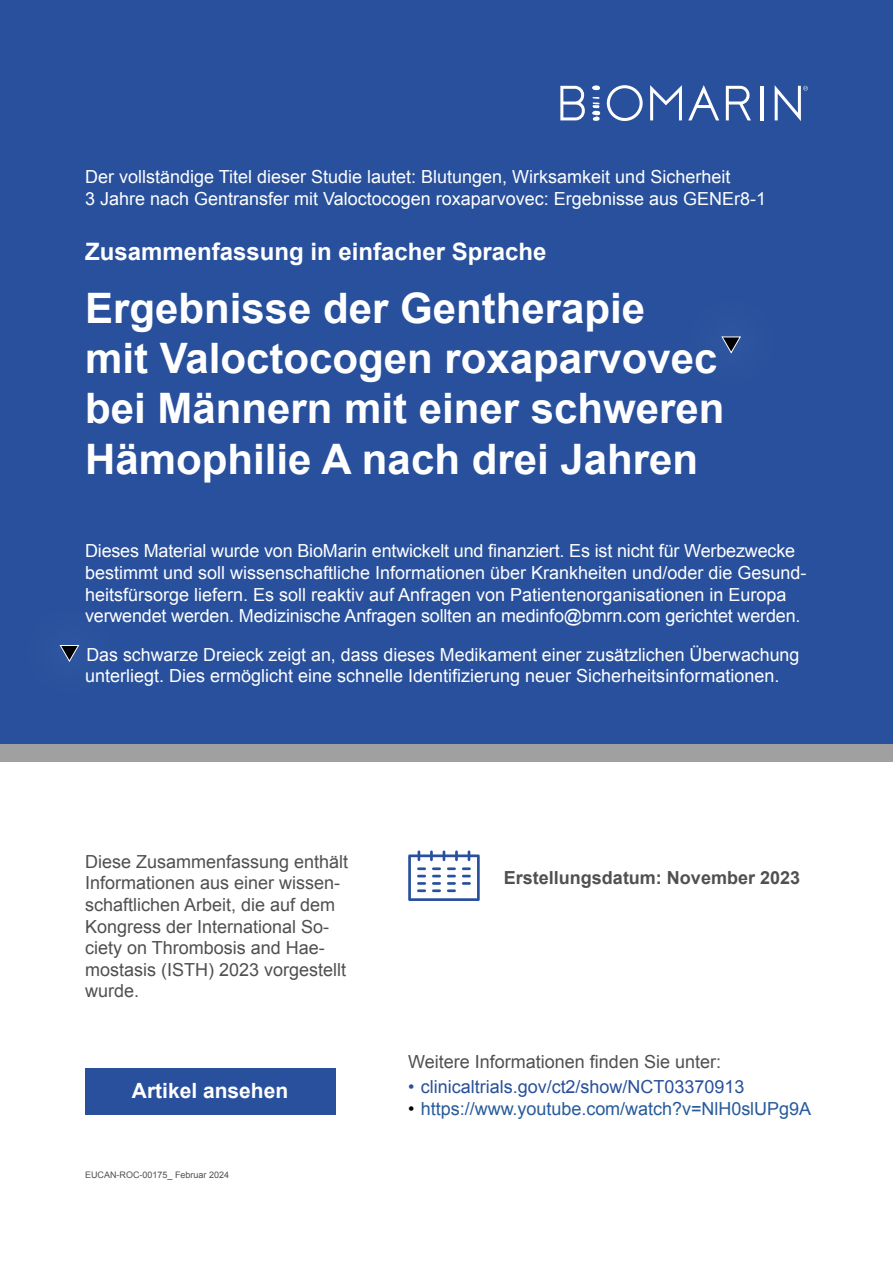
<style>
.page{position:relative;width:893px;height:1263px;background:#fff}
.page>*{position:absolute;margin:0;border:0;box-sizing:border-box;transform-origin:0 0}
.t1{font:700 42px/50.4px "Arial";color:#fff}
.t2{font:700 24px "Arial";color:#fff}
.t3{font:700 21px "Arial";color:#fff}
.t4{font:18px/21.6px "Arial";color:#fff}
.t5{font:18px/21.6px "Arial";color:#505050}
.t6{font:18px "Arial";color:#275b9b}
.t7{font:18px "Arial";color:#28509c}
.t8{font:700 18px "Arial";color:#505050}
.t9{font:9px "Arial";color:#505050}
.s1{color:#000}
</style>
<div class="page">
<div style="left:0;top:0;width:892px;height:744px;background:#28509c"></div>
<div style="left:85px;top:1068px;width:251px;height:47px;background:#28509c"></div>
<svg style="left:408px;top:850px;width:72px;height:51px"></svg>
<div style="left:0;top:744px;width:893px;height:17px;background:#a0a0a0"></div>
<svg style="left:688px;top:85px;width:31px;height:35px"></svg>
<hr style="left:760px;top:86px;width:3px;height:34px;background:#fff">
<svg style="left:650px;top:85px;width:32px;height:35px"></svg>
<svg style="left:726px;top:86px;width:25px;height:34px"></svg>
<svg style="left:560px;top:86px;width:25px;height:34px"></svg>
<svg style="left:607px;top:85px;width:36px;height:36px"></svg>
<svg style="left:592px;top:85px;width:8px;height:5px"></svg>
<svg style="left:592px;top:97px;width:8px;height:24px"></svg>
<svg style="left:775px;top:85px;width:33px;height:36px"></svg>
<svg style="left:60px;top:645px;width:19px;height:17px"></svg>
<svg style="left:722px;top:336px;width:19px;height:17px"></svg>
<p class="t4" style="left:85px;top:166px;width:682px">Der vollständige Titel dieser Studie lautet: Blutungen, Wirksamkeit und Sicherheit<br>3 Jahre nach Gentransfer mit Valoctocogen roxaparvovec: Ergebnisse aus GENEr8-1</p>
<h2 class="t2" style="left:85px;top:236px;width:463px">Zusammenfassung in einfacher Sprache</h2>
<h1 class="t1" style="left:85px;top:284px;width:641px">Ergebnisse der Gentherapie<br>mit Valoctocogen roxaparvovec bei Männern mit einer schweren<br>Hämophilie A nach drei Jahren</h1>
<p class="t4" style="left:85px;top:540px;width:723px">Dieses Material wurde von BioMarin entwickelt und finanziert. Es ist nicht für Werbezwecke bestimmt und soll wissenschaftliche Informationen über Krankheiten und/oder die Gesund&shy;heitsfürsorge liefern. Es soll reaktiv auf Anfragen von Patientenorganisationen in Europa verwendet werden. Medizinische Anfragen sollten an medinfo@bmrn.com gerichtet werden.</p>
<p class="t4" style="left:85px;top:644px;width:716px">Das schwarze Dreieck zeigt an, dass dieses Medikament einer zusätzlichen Überwachung unterliegt. Dies ermöglicht eine schnelle Identifizierung neuer Sicherheitsinformationen.</p>
<p class="t5" style="left:85px;top:851px;width:265px">Diese Zusammenfassung enthält<br>Informationen aus einer wissen&shy;schaftlichen Arbeit, die auf dem<br>Kongress der International So&shy;ciety on Thrombosis and Hae&shy;mostasis (ISTH) 2023 vorgestellt wurde.</p>
<p class="t3" style="left:132px;top:1077px;width:158px">Artikel ansehen</p>
<p class="t9" style="left:85px;top:1169px;width:146px">EUCAN-ROC-00175_ Februar 2024</p>
<p class="t8" style="left:504px;top:866px;width:298px">Erstellungsdatum: November 2023</p>
<p class="t5" style="left:408px;top:1051px;width:314px">Weitere Informationen finden Sie unter:</p>
<p class="t7" style="left:408px;top:1075px;width:338px">• clinicaltrials.gov/ct2/show/NCT03370913</p>
<p class="t6" style="left:408px;top:1096px;width:404px"><span class="s1">•</span> https://www.youtube.com/watch?v=NlH0slUPg9A</p>
</div>
